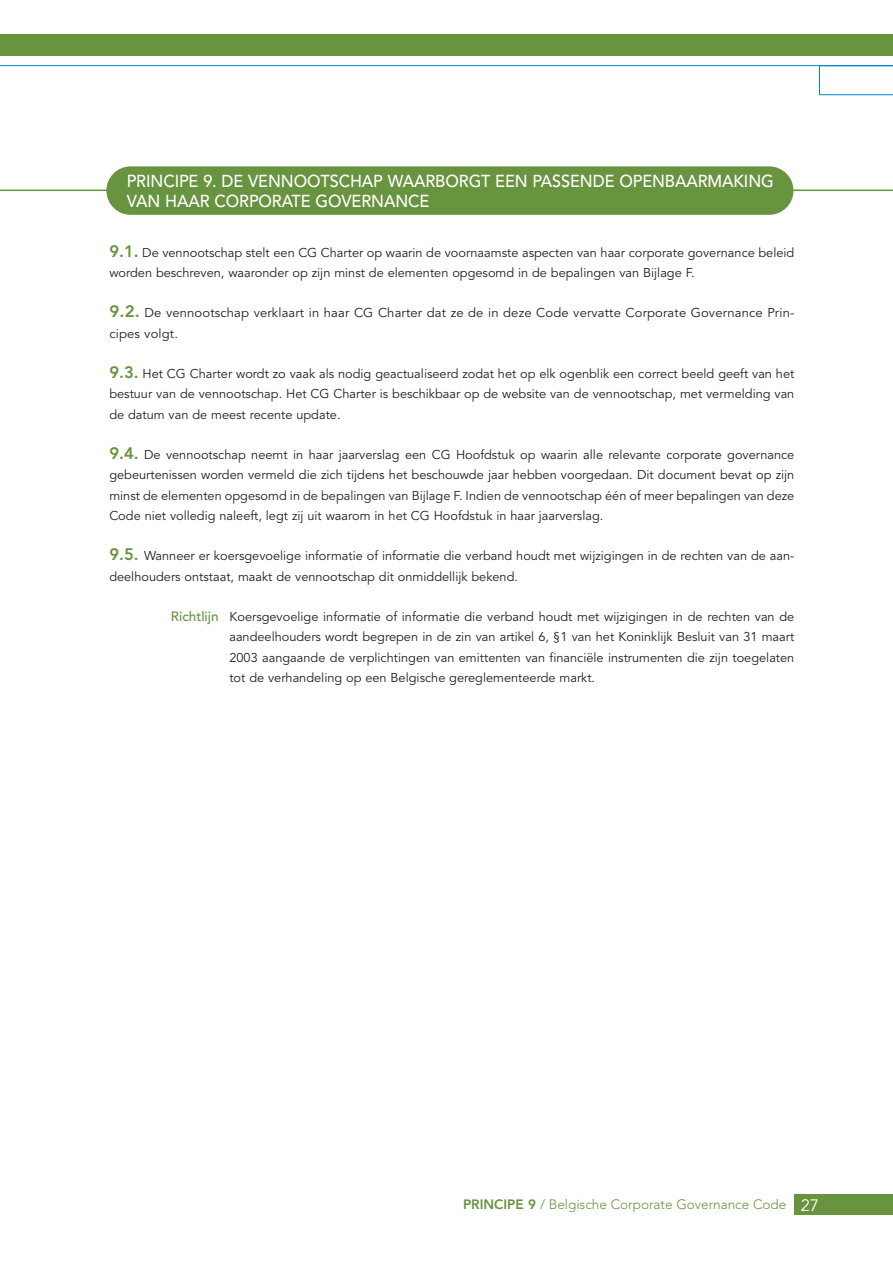
<style>
.page{position:relative;width:893px;height:1263px;background:#fff}
.page>*{position:absolute;margin:0;border:0;box-sizing:border-box;transform-origin:0 0}
.t1{font:500 17.25px/19.5px "Avenir";letter-spacing:-.005em;color:#fff;scale:.94 1}
.t2{font:300 13.5px "Avenir";color:#68933f}
.t3{font:12.75px/20.2px "Avenir";color:#231f20}
.s1{font-weight:800;font-size:16.5px;color:#68933f}
.s2{font-weight:500;font-size:13.5px;color:#68933f}
.s3{font-weight:800}
.s4{font-weight:400;font-size:16.5px;color:#fff}
</style>
<div class="page">
<div style="left:794px;top:1195px;width:98px;height:20px;background:#68933f"></div>
<div style="left:0;top:34px;width:892px;height:21px;background:#68933f"></div>
<svg style="left:0;top:65px;width:892px;height:30px"></svg>
<hr style="left:0;top:190px;width:892px;height:1px;background:#68933f">
<div style="left:106px;top:166px;width:687px;height:49px;background:#68933f;border-radius:24px"></div>
<h1 class="t1" style="left:127px;top:173px;width:689px">PRINCIPE 9. DE VENNOOTSCHAP WAARBORGT EEN PASSENDE OPENBAARMAKING<br>VAN HAAR CORPORATE GOVERNANCE</h1>
<p class="t3" style="left:109px;top:243px;width:686px"><span class="s1">9.1.</span> De vennootschap stelt een CG Charter op waarin de voornaamste aspecten van haar corporate governance beleid worden beschreven, waaronder op zijn minst de elementen opgesomd in de bepalingen van Bijlage F.</p>
<p class="t3" style="left:109px;top:304px;width:686px"><span class="s1">9.2.</span> De vennootschap verklaart in haar CG Charter dat ze de in deze Code vervatte Corporate Governance Prin&shy;cipes volgt.</p>
<p class="t3" style="left:109px;top:365px;width:686px;text-align:justify"><span class="s1">9.3.</span> Het CG Charter wordt zo vaak als nodig geactualiseerd zodat het op elk ogenblik een correct beeld geeft van het bestuur van de vennootschap. Het CG Charter is beschikbaar op de website van de vennootschap, met vermelding van de datum van de meest recente update.</p>
<p class="t3" style="left:109px;top:446px;width:686px;text-align:justify"><span class="s1">9.4.</span> De vennootschap neemt in haar jaarverslag een CG Hoofdstuk op waarin alle relevante corporate governance gebeurtenissen worden vermeld die zich tijdens het beschouwde jaar hebben voorgedaan. Dit document bevat op zijn minst de elementen opgesomd in de bepalingen van Bijlage F. Indien de vennootschap één of meer bepalingen van deze Code niet volledig naleeft, legt zij uit waarom in het CG Hoofdstuk in haar jaarverslag.</p>
<p class="t3" style="left:109px;top:547px;width:686px"><span class="s1">9.5.</span> Wanneer er koersgevoelige informatie of informatie die verband houdt met wijzigingen in de rechten van de aan&shy;deelhouders ontstaat, maakt de vennootschap dit onmiddellijk bekend.</p>
<p class="t3" style="left:229px;top:608px;width:566px;text-align:justify;text-indent:-59px"><span class="s2">Richtlijn</span> Koersgevoelige informatie of informatie die verband houdt met wijzigingen in de rechten van de aandeelhouders wordt begrepen in de zin van artikel 6, §1 van het Koninklijk Besluit van 31 maart 2003 aangaande de verplichtingen van emittenten van financiële instrumenten die zijn toegelaten tot de verhandeling op een Belgische gereglementeerde markt.</p>
<p class="t2" style="left:463px;top:1199px;width:357px"><span class="s3">PRINCIPE 9</span> / Belgische Corporate Governance Code <span class="s4">27</span></p>
</div>
